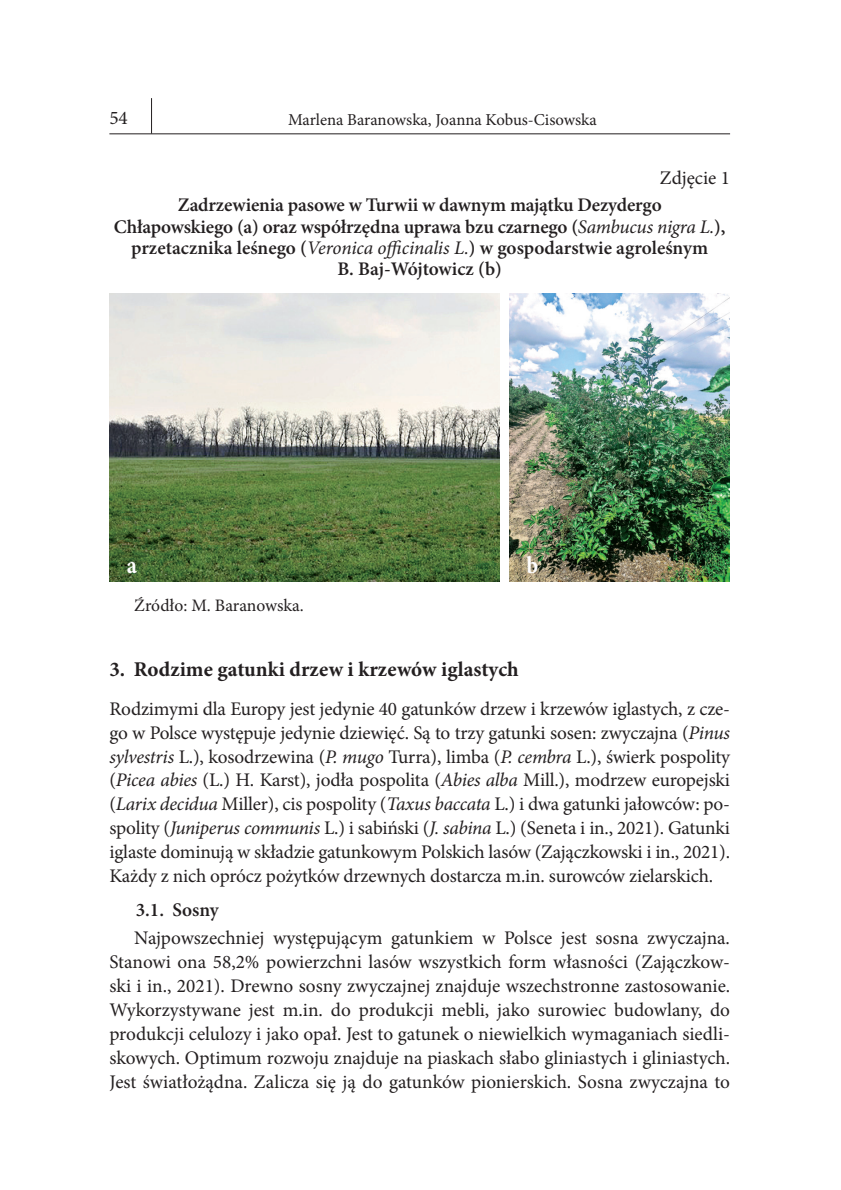
<style>
.page{position:relative;width:841px;height:1190px;background:#fff}
.page>*{position:absolute;margin:0;border:0;box-sizing:border-box;transform-origin:0 0}
.t1{font:700 24.5px "Minion Pro";color:#fff;scale:.9 1}
.t2{font:700 21px "Minion Pro";color:#231f20}
.t3{font:19.25px/23.8px "Minion Pro";letter-spacing:-.005em;color:#231f20;text-align:justify}
.t4{font:600 19.25px/21.3px "Minion Pro";letter-spacing:-.005em;color:#231f20;text-align:center}
.t5{font:17.5px "Minion Pro";color:#231f20}
.t6{font:16.62px "Minion Pro";letter-spacing:-.005em;color:#231f20}
.s1{font-weight:400;font-style:italic}
.s2{font-style:italic}
</style>
<div class="page">
<hr style="left:109px;top:133px;width:620px;height:1px;background:#231f20">
<hr style="left:151px;top:98px;width:1px;height:36px;background:#231f20">
<img style="left:109px;top:293px;width:390px;height:288px">
<img style="left:509px;top:293px;width:220px;height:288px">
<p class="t3" style="left:109px;top:106px;width:20px">54</p>
<p class="t6" style="left:288px;top:108px;width:310px">Marlena Baranowska, Joanna Kobus-Cisowska</p>
<p class="t3" style="left:659px;top:166px;width:72px">Zdjęcie 1</p>
<p class="t4" style="left:114px;top:194px;width:612px">Zadrzewienia pasowe w Turwii w dawnym majątku Dezydergo<br>Chłapowskiego (a) oraz współrzędna uprawa bzu czarnego (<span class="s1">Sambucus nigra L.</span>), przetacznika leśnego (<span class="s1">Veronica officinalis L.</span>) w gospodarstwie agroleśnym<br>B. Baj-Wójtowicz (b)</p>
<p class="t1" style="left:127px;top:548px;width:13px">a</p>
<p class="t1" style="left:526px;top:548px;width:15px">b</p>
<p class="t5" style="left:134px;top:594px;width:171px">Źródło: M. Baranowska.</p>
<p class="t2" style="left:109px;top:655px;width:410px">3. Rodzime gatunki drzew i krzewów iglastych</p>
<p class="t3" style="left:109px;top:697px;width:622px">Rodzimymi dla Europy jest jedynie 40 gatunków drzew i krzewów iglastych, z cze&shy;go w Polsce występuje jedynie dziewięć. Są to trzy gatunki sosen: zwyczajna (<span class="s2">Pinus sylvestris</span> L.), kosodrzewina (<span class="s2">P. mugo</span> Turra), limba (<span class="s2">P. cembra</span> L.), świerk pospolity (<span class="s2">Picea abies</span> (L.) H. Karst), jodła pospolita (<span class="s2">Abies alba</span> Mill.), modrzew europejski (<span class="s2">Larix decidua</span> Miller), cis pospolity (<span class="s2">Taxus baccata</span> L.) i dwa gatunki jałowców: po&shy;spolity (<span class="s2">Juniperus communis</span> L.) i sabiński (<span class="s2">J. sabina</span> L.) (Seneta i in., 2021). Gatunki iglaste dominują w składzie gatunkowym Polskich lasów (Zajączkowski i in., 2021).<br>Każdy z nich oprócz pożytków drzewnych dostarcza m.in. surowców zielarskich.</p>
<p class="t4" style="left:136px;top:899px;width:85px">3.1. Sosny</p>
<p class="t3" style="left:109px;top:926px;width:622px;text-indent:25px">Najpowszechniej występującym gatunkiem w Polsce jest sosna zwyczajna.<br>Stanowi ona 58,2% powierzchni lasów wszystkich form własności (Zajączkow&shy;ski i in., 2021). Drewno sosny zwyczajnej znajduje wszechstronne zastosowanie.<br>Wykorzystywane jest m.in. do produkcji mebli, jako surowiec budowlany, do produkcji celulozy i jako opał. Jest to gatunek o niewielkich wymaganiach siedli&shy;skowych. Optimum rozwoju znajduje na piaskach słabo gliniastych i gliniastych.<br>Jest światłożądna. Zalicza się ją do gatunków pionierskich. Sosna zwyczajna to</p>
</div>
